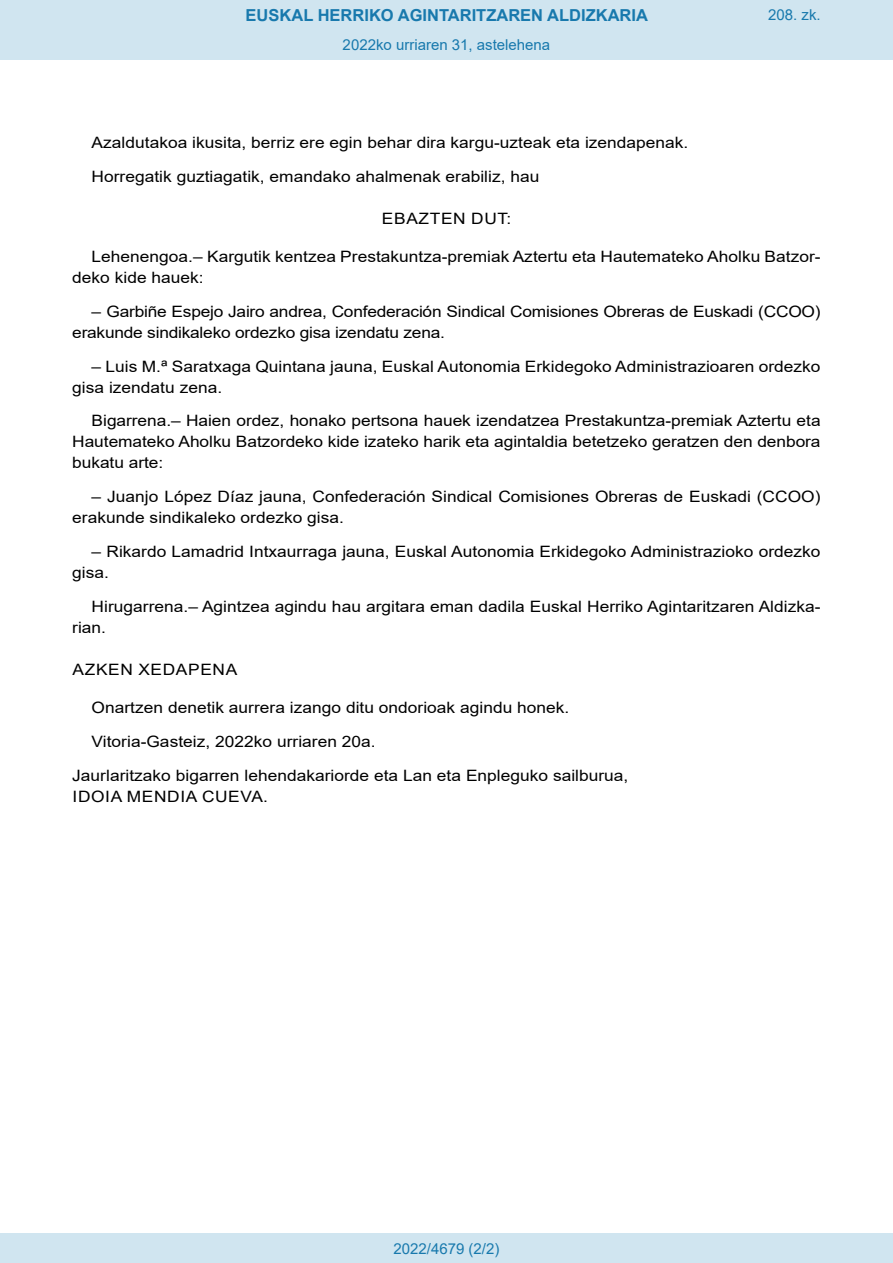
<style>
.page{position:relative;width:893px;height:1263px;background:#fff}
.page>*{position:absolute;margin:0;border:0;box-sizing:border-box;transform-origin:0 0}
.t1{font:700 16.5px "Arial";color:#1879ad}
.BOPVDetalle{font:15.6px/21px "Arial";color:#000;scale:1.11 1}
.BOPVFirmaPuesto{font:15.6px "Arial";color:#000;scale:1.11 1}
.BOPVFirmaLugFec{font:15.6px "Arial";color:#000;scale:1.11 1}
.BOPVFirmaNombre{font:15.6px "Arial";letter-spacing:.035em;color:#000;scale:1.11 1}
.BOPVDisposicion{font:15.6px "Arial";letter-spacing:.035em;color:#000;scale:1.11 1}
.BOPVClave{font:15.6px "Arial";letter-spacing:.035em;color:#000;scale:1.11 1}
.Paginacion_Centro{font:15px "Arial";color:#1879ad}
</style>
<div class="page">
<div style="left:0;top:0;width:893px;height:60px;background:#d0e5f0"></div>
<div style="left:0;top:1233px;width:893px;height:30px;background:#d0e5f0"></div>
<p class="t1" style="left:246px;top:3px;width:404px">EUSKAL HERRIKO AGINTARITZAREN ALDIZKARIA</p>
<p class="Paginacion_Centro" style="left:343px;top:35px;width:209px">2022ko urriaren 31, astelehena</p>
<p class="Paginacion_Centro" style="left:768px;top:5px;width:54px">208. zk.</p>
<p class="BOPVDetalle" style="left:92px;top:132px;width:539px">Azaldutakoa ikusita, berriz ere egin behar dira kargu-uzteak eta izendapenak.</p>
<p class="BOPVDetalle" style="left:92px;top:166px;width:405px">Horregatik guztiagatik, emandako ahalmenak erabiliz, hau</p>
<p class="BOPVClave" style="left:382px;top:208px;width:118px">EBAZTEN DUT:</p>
<p class="BOPVDetalle" style="left:72px;top:246px;width:676px;text-indent:19px">Lehenengoa.– Kargutik kentzea Prestakuntza-premiak Aztertu eta Hautemateko Aholku Batzor&shy;deko kide hauek:</p>
<p class="BOPVDetalle" style="left:72px;top:301px;width:676px;text-indent:19px">– Garbiñe Espejo Jairo andrea, Confederación Sindical Comisiones Obreras de Euskadi (CCOO) erakunde sindikaleko ordezko gisa izendatu zena.</p>
<p class="BOPVDetalle" style="left:72px;top:356px;width:676px;text-indent:19px">– Luis M.ª Saratxaga Quintana jauna, Euskal Autonomia Erkidegoko Administrazioaren ordezko gisa izendatu zena.</p>
<p class="BOPVDetalle" style="left:72px;top:410px;width:676px;text-align:justify;text-indent:19px">Bigarrena.– Haien ordez, honako pertsona hauek izendatzea Prestakuntza-premiak Aztertu eta Hautemateko Aholku Batzordeko kide izateko harik eta agintaldia betetzeko geratzen den denbora bukatu arte:</p>
<p class="BOPVDetalle" style="left:72px;top:486px;width:676px;text-indent:19px">– Juanjo López Díaz jauna, Confederación Sindical Comisiones Obreras de Euskadi (CCOO) erakunde sindikaleko ordezko gisa.</p>
<p class="BOPVDetalle" style="left:72px;top:541px;width:676px;text-indent:19px">– Rikardo Lamadrid Intxaurraga jauna, Euskal Autonomia Erkidegoko Administrazioko ordezko gisa.</p>
<p class="BOPVDetalle" style="left:72px;top:596px;width:676px;text-indent:19px">Hirugarrena.– Agintzea agindu hau argitara eman dadila Euskal Herriko Agintaritzaren Aldizka&shy;rian.</p>
<p class="BOPVDisposicion" style="left:73px;top:659px;width:150px">AZKEN XEDAPENA</p>
<p class="BOPVDetalle" style="left:92px;top:697px;width:432px">Onartzen denetik aurrera izango ditu ondorioak agindu honek.</p>
<p class="BOPVFirmaLugFec" style="left:92px;top:730px;width:257px">Vitoria-Gasteiz, 2022ko urriaren 20a.</p>
<p class="BOPVFirmaPuesto" style="left:72px;top:764px;width:503px">Jaurlaritzako bigarren lehendakariorde eta Lan eta Enpleguko sailburua,</p>
<p class="BOPVFirmaNombre" style="left:73px;top:785px;width:178px">IDOIA MENDIA CUEVA.</p>
<p class="Paginacion_Centro" style="left:393px;top:1238px;width:107px">2022/4679 (2/2)</p>
</div>
